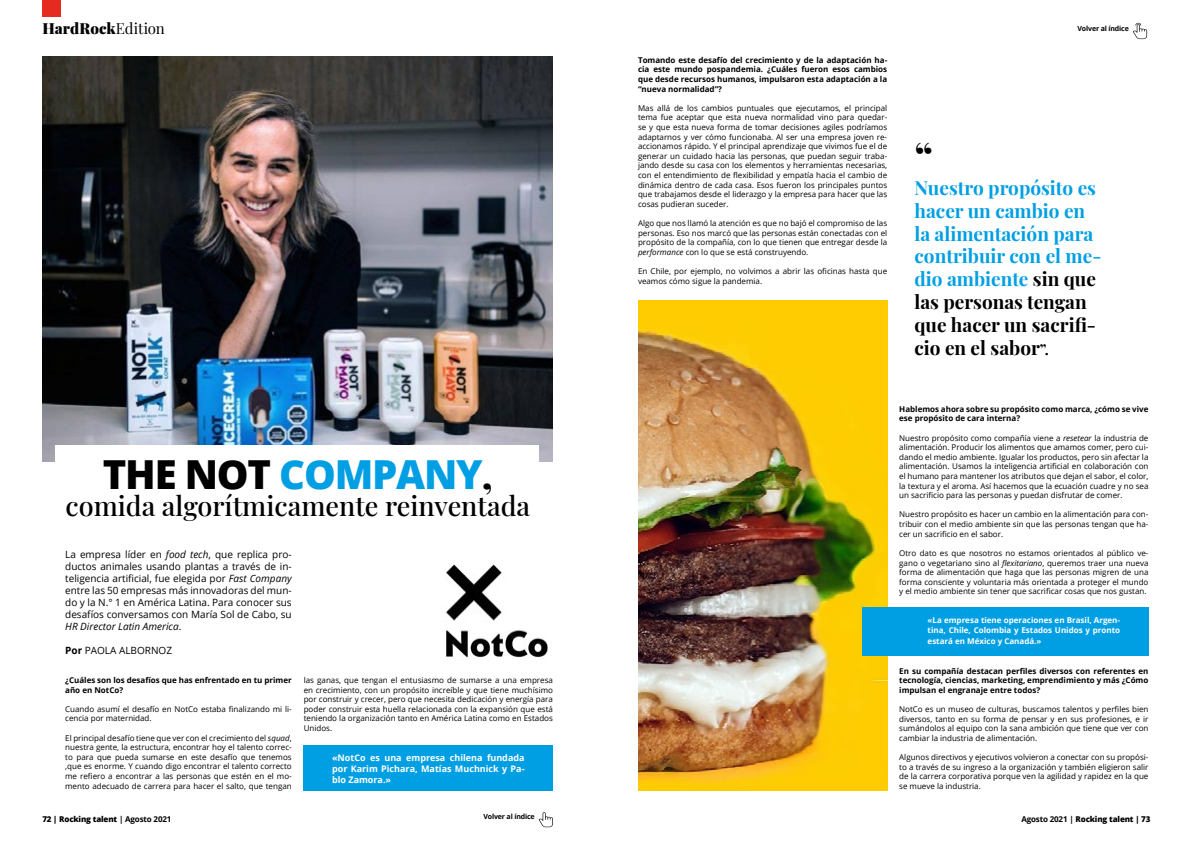
<style>
.page{position:relative;width:1191px;height:842px;background:#fff}
.page>*{position:absolute;margin:0;border:0;box-sizing:border-box;transform-origin:0 0}
.t1{font:800 40px "Open Sans";letter-spacing:-.03em;color:#009fe3}
.t2{font:700 40px "Playfair Display";color:#000}
.t3{font:500 27px "Playfair Display";color:#000}
.t4{font:700 19px/22.8px "Playfair Display";color:#009fe3}
.t5{font:900 15px "Playfair Display";color:#020203}
.t6{font:10px/12px "Open Sans";color:#000;text-align:justify}
.t7{font:700 9px/10.8px "Open Sans";color:#fff;text-align:justify}
.t8{font:8px/9.6px "Open Sans";color:#000;text-align:justify}
.t9{font:700 8px/9.6px "Open Sans";color:#000}
.t10{font:700 8px/9.6px "Open Sans";color:#fff}
.t11{font:800 8px "Open Sans";letter-spacing:-.02em;color:#000}
.t12{font:700 7px "Open Sans";letter-spacing:-.02em;color:#000}
.s1{font-weight:400}
.s2{color:#000}
.s3{font-family:"Playfair Display";color:#000}
.s4{font-style:italic}
.s5{font-weight:700}
.s6{font-size:15px;color:#000}
</style>
<div class="page">
<div style="left:42px;top:0;width:18px;height:17px;background:#e52a20"></div>
<div style="left:304px;top:745px;width:249px;height:46px;background:#009fe3"></div>
<img style="left:43px;top:57px;width:510px;height:404px">
<div style="left:55px;top:445px;width:484px;height:162px;background:#fff"></div>
<img style="left:446px;top:564px;width:102px;height:97px">
<img style="left:638px;top:300px;width:249px;height:491px">
<div style="left:862px;top:608px;width:286px;height:48px;background:#009fe3"></div>
<svg style="left:1132px;top:23px;width:15px;height:16px"></svg>
<svg style="left:538px;top:812px;width:15px;height:15px"></svg>
<h3 class="t5" style="left:42px;top:16px;width:124px">HardRock<span class="s1">Edition</span></h3>
<h1 class="t1" style="left:103px;top:444px;width:391px"><span class="s2">THE NOT</span> COMPANY<span class="s3">,</span></h1>
<h2 class="t3" style="left:65px;top:484px;width:466px">comida algorítmicamente reinventada</h2>
<p class="t6" style="left:65px;top:548px;width:228px">La empresa líder en <span class="s4">food tech</span>, que replica pro&shy;ductos animales usando plantas a través de in&shy;teligencia artificial, fue elegida por <span class="s4">Fast Company </span>entre las 50 empresas más innovadoras del mun&shy;do y la N.° 1 en América Latina. Para conocer sus desafíos conversamos con María Sol de Cabo, su <span class="s4">HR Director Latin America</span>.</p>
<p class="t6" style="left:65px;top:644px;width:108px"><span class="s5">Por</span> PAOLA ALBORNOZ</p>
<p class="t9" style="left:65px;top:675px;width:228px">¿Cuáles son los desafíos que has enfrentado en tu primer año en NotCo?</p>
<p class="t8" style="left:65px;top:704px;width:228px">Cuando asumí el desafío en NotCo estaba finalizando mi li&shy;cencia por maternidad.</p>
<p class="t8" style="left:65px;top:733px;width:228px">El principal desafío tiene que ver con el crecimiento del <span class="s4">squad</span>, nuestra gente, la estructura, encontrar hoy el talento correc&shy;to para que pueda sumarse en este desafío que tenemos ,que es enorme. Y cuando digo encontrar el talento correcto me refiero a encontrar a las personas que estén en el mo&shy;mento adecuado de carrera para hacer el salto, que tengan</p>
<p class="t8" style="left:304px;top:675px;width:251px">las ganas, que tengan el entusiasmo de sumarse a una empresa en crecimiento, con un propósito increíble y que tiene muchísimo por construir y crecer, pero que necesita dedicación y energía para poder construir esta huella relacionada con la expansión que está teniendo la organización tanto en América Latina como en Estados Unidos.</p>
<p class="t7" style="left:332px;top:752px;width:194px">«NotCo es una empresa chilena fundada por Karim Pichara, Matías Muchnick y Pa&shy;blo Zamora.»</p>
<p class="t9" style="left:638px;top:55px;width:251px;text-align:justify">Tomando este desafío del crecimiento y de la adaptación ha&shy;cia este mundo pospandemia. ¿Cuáles fueron esos cambios que desde recursos humanos, impulsaron esta adaptación a la “nueva normalidad”?</p>
<p class="t8" style="left:638px;top:103px;width:251px">Mas allá de los cambios puntuales que ejecutamos, el principal tema fue aceptar que esta nueva normalidad vino para quedar&shy;se y que esta nueva forma de tomar decisiones agiles podríamos adaptarnos y ver cómo funcionaba. Al ser una empresa joven re&shy;accionamos rápido. Y el principal aprendizaje que vivimos fue el de generar un cuidado hacia las personas, que puedan seguir traba&shy;jando desde su casa con los elementos y herramientas necesarias, con el entendimiento de flexibilidad y empatía hacia el cambio de dinámica dentro de cada casa. Esos fueron los principales puntos que trabajamos desde el liderazgo y la empresa para hacer que las cosas pudieran suceder.</p>
<p class="t8" style="left:638px;top:218px;width:251px">Algo que nos llamó la atención es que no bajó el compromiso de las personas. Eso nos marcó que las personas están conectadas con el propósito de la compañía, con lo que tienen que entregar desde la <span class="s4">performance</span> con lo que se está construyendo.</p>
<p class="t8" style="left:638px;top:266px;width:251px">En Chile, por ejemplo, no volvimos a abrir las oficinas hasta que veamos cómo sigue la pandemia.</p>
<p class="t12" style="left:1077px;top:23px;width:53px">Volver al índice</p>
<h1 class="t2" style="left:914px;top:126px;width:20px">“</h1>
<h3 class="t4" style="left:914px;top:175px;width:188px">Nuestro propósito es hacer un cambio en la alimentación para contribuir con el me&shy;dio ambiente <span class="s2">sin que las personas tengan que hacer un sacrifi&shy;cio en el sabor</span><span class="s6">”.</span></h3>
<p class="t9" style="left:899px;top:404px;width:251px">Hablemos ahora sobre su propósito como marca, ¿cómo se vive ese propósito de cara interna?</p>
<p class="t8" style="left:899px;top:433px;width:251px">Nuestro propósito como compañía viene a <span class="s4">resetear</span> la industria de alimentación. Producir los alimentos que amamos comer, pero cui&shy;dando el medio ambiente. Igualar los productos, pero sin afectar la alimentación. Usamos la inteligencia artificial en colaboración con el humano para mantener los atributos que dejan el sabor, el color, la textura y el aroma. Así hacemos que la ecuación cuadre y no sea un sacrificio para las personas y puedan disfrutar de comer.</p>
<p class="t8" style="left:899px;top:510px;width:251px">Nuestro propósito es hacer un cambio en la alimentación para con&shy;tribuir con el medio ambiente sin que las personas tengan que ha&shy;cer un sacrificio en el sabor.</p>
<p class="t8" style="left:899px;top:548px;width:251px">Otro dato es que nosotros no estamos orientados al público ve&shy;gano o vegetariano sino al <span class="s4">flexitariano</span>, queremos traer una nueva forma de alimentación que haga que las personas migren de una forma consciente y voluntaria más orientada a proteger el mundo y el medio ambiente sin tener que sacrificar cosas que nos gustan.</p>
<p class="t10" style="left:927px;top:615px;width:194px">«La empresa tiene operaciones en Brasil, Argen&shy;tina, Chile, Colombia y Estados Unidos y pronto</p>
<p class="t10" style="left:927px;top:636px;width:115px">estará en México y Canadá.»</p>
<p class="t9" style="left:899px;top:666px;width:251px;text-align:justify">En su compañía destacan perfiles diversos con referentes en tecnología, ciencias, marketing, emprendimiento y más ¿Cómo impulsan el engranaje entre todos?</p>
<p class="t8" style="left:899px;top:704px;width:251px">NotCo es un museo de culturas, buscamos talentos y perfiles bien diversos, tanto en su forma de pensar y en sus profesiones, e ir sumándolos al equipo con la sana ambición que tiene que ver con cambiar la industria de alimentación.</p>
<p class="t8" style="left:899px;top:752px;width:251px">Algunos directivos y ejecutivos volvieron a conectar con su propósi&shy;to a través de su ingreso a la organización y también eligieron salir de la carrera corporativa porque ven la agilidad y rapidez en la que se mueve la industria.</p>
<p class="t12" style="left:483px;top:811px;width:53px">Volver al índice</p>
<p class="t11" style="left:42px;top:813px;width:131px">72 | Rocking talent <span class="s5">| Agosto 2021</span></p>
<p class="t11" style="left:1021px;top:813px;width:131px"><span class="s5">Agosto 2021 |</span> Rocking talent | 73</p>
</div>
